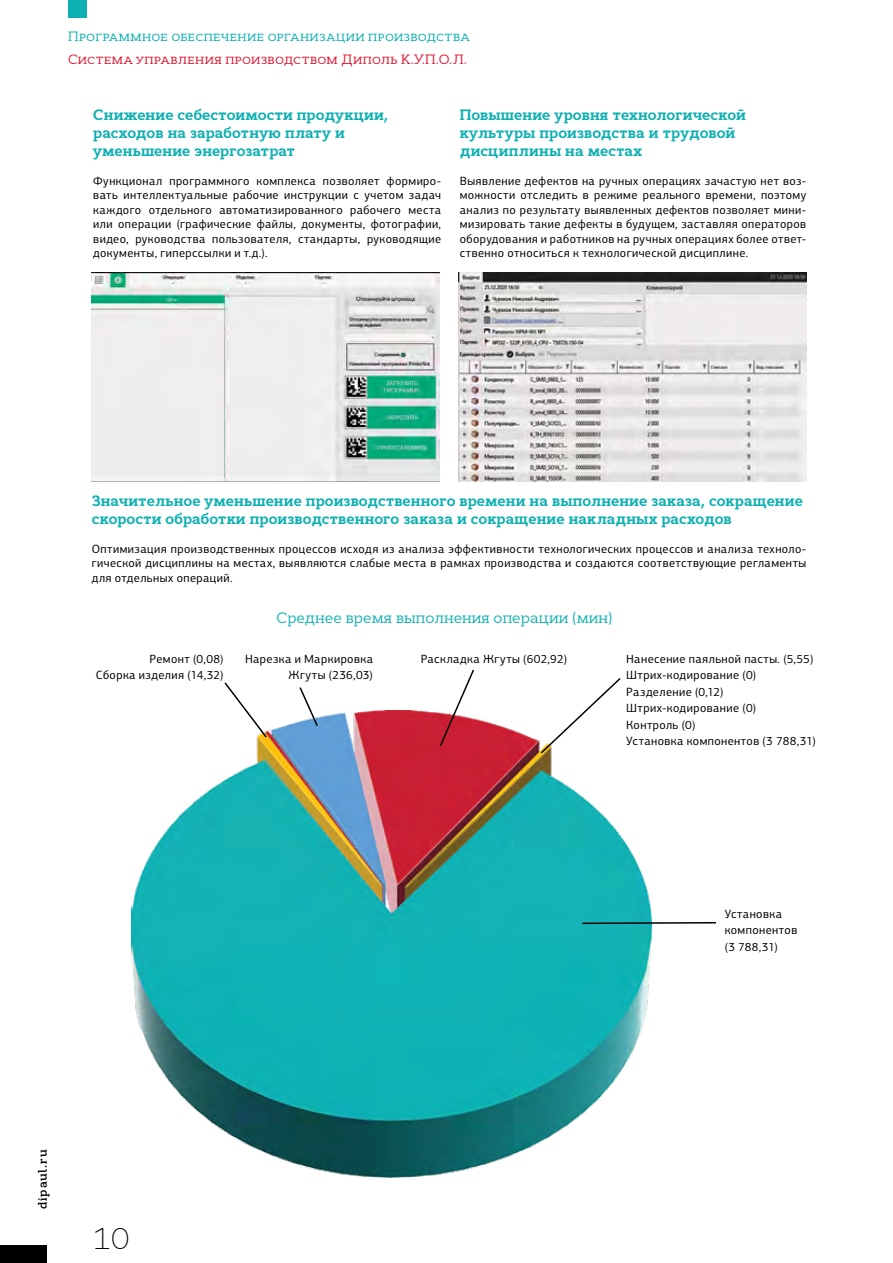
<style>
.page{position:relative;width:893px;height:1263px;background:#fff}
.page>*{position:absolute;margin:0;border:0;box-sizing:border-box;transform-origin:0 0}
.t1{font:200 30px "Cyntho Slab Pro";color:#000}
.t2{font:700 15px/18px "Cyntho Slab Pro";letter-spacing:.005em;color:#0eb0b2}
.t3{font:15px "Cyntho Slab Pro";color:#0eb0b2}
.t4{font:13.5px "Cyntho Slab Pro";letter-spacing:.01em;color:#df1831}
.t5{font:13.5px "Cyntho Slab Pro";letter-spacing:.03em;color:#0eb0b2}
.t6{font:12px/14.4px "PF Centro Sans Pro";letter-spacing:.035em;color:#000;text-align:justify}
.t7{font:600 12px "Cyntho Slab Pro";letter-spacing:.06em;color:#000}
</style>
<div class="page">
<div style="left:68px;top:0;width:18px;height:18px;background:#0eb0b2"></div>
<div style="left:0;top:1245px;width:47px;height:18px;background:#000"></div>
<img style="left:92px;top:272px;width:348px;height:210px">
<img style="left:458px;top:272px;width:348px;height:210px">
<img style="left:132px;top:710px;width:520px;height:468px">
<svg style="left:581px;top:921px;width:135px;height:4px"></svg>
<svg style="left:223px;top:682px;width:45px;height:57px"></svg>
<svg style="left:298px;top:687px;width:21px;height:41px"></svg>
<svg style="left:439px;top:669px;width:36px;height:78px"></svg>
<svg style="left:539px;top:678px;width:83px;height:77px"></svg>
<p class="t5" style="left:68px;top:28px;width:402px">Программное обеспечение организации производства</p>
<p class="t4" style="left:68px;top:51px;width:400px">Система управления производством Диполь К.У.П.О.Л.</p>
<p class="t2" style="left:93px;top:106px;width:296px">Снижение себестоимости продукции, расходов на заработную плату и уменьшение энергозатрат</p>
<p class="t6" style="left:93px;top:174px;width:349px">Функционал программного комплекса позволяет формиро&shy;вать интеллектуальные рабочие инструкции с учетом задач каждого отдельного автоматизированного рабочего места или операции (графические файлы, документы, фотографии, видео, руководства пользователя, стандарты, руководящие документы, гиперссылки и т.д.).</p>
<p class="t2" style="left:460px;top:106px;width:288px">Повышение уровня технологической культуры производства и трудовой дисциплины на местах</p>
<p class="t6" style="left:460px;top:174px;width:348px">Выявление дефектов на ручных операциях зачастую нет воз&shy;можности отследить в режиме реального времени, поэтому анализ по результату выявленных дефектов позволяет мини&shy;мизировать такие дефекты в будущем, заставляя операторов оборудования и работников на ручных операциях более ответ&shy;ственно относиться к технологической дисциплине.</p>
<p class="t2" style="left:92px;top:492px;width:712px">Значительное уменьшение производственного времени на выполнение заказа, сокращение скорости обработки производственного заказа и сокращение накладных расходов</p>
<p class="t6" style="left:92px;top:541px;width:716px">Оптимизация производственных процессов исходя из анализа эффективности технологических процессов и анализа техноло&shy;гической дисциплины на местах, выявляются слабые места в рамках производства и создаются соответствующие регламенты для отдельных операций.</p>
<p class="t3" style="left:277px;top:609px;width:338px">Среднее время выполнения операции (мин)</p>
<p class="t6" style="left:626px;top:650px;width:191px;line-height:16.5px;text-align:left">Нанесение паяльной пасты. (5,55)<br>Штрих-кодирование (0)<br>Разделение (0,12)<br>Штрих-кодирование (0)<br>Контроль (0)<br>Установка компонентов (3 788,31)</p>
<p class="t6" style="left:150px;top:651px;width:76px">Ремонт (0,08)</p>
<p class="t6" style="left:421px;top:651px;width:148px">Раскладка Жгуты (602,92)</p>
<p class="t6" style="left:96px;top:668px;width:129px">Сборка изделия (14,32)</p>
<p class="t6" style="left:245px;top:650px;width:130px;line-height:16.5px;text-align:right">Нарезка и Маркировка<br>Жгуты (236,03)</p>
<p class="t6" style="left:725px;top:905px;width:74px;line-height:16.5px;text-align:left">Установка компонентов (3 788,31)</p>
<p class="t7" style="left:35px;top:1209px;width:61px;rotate:-90deg">dipaul.ru</p>
<h1 class="t1" style="left:94px;top:1219px;width:38px">10</h1>
</div>
